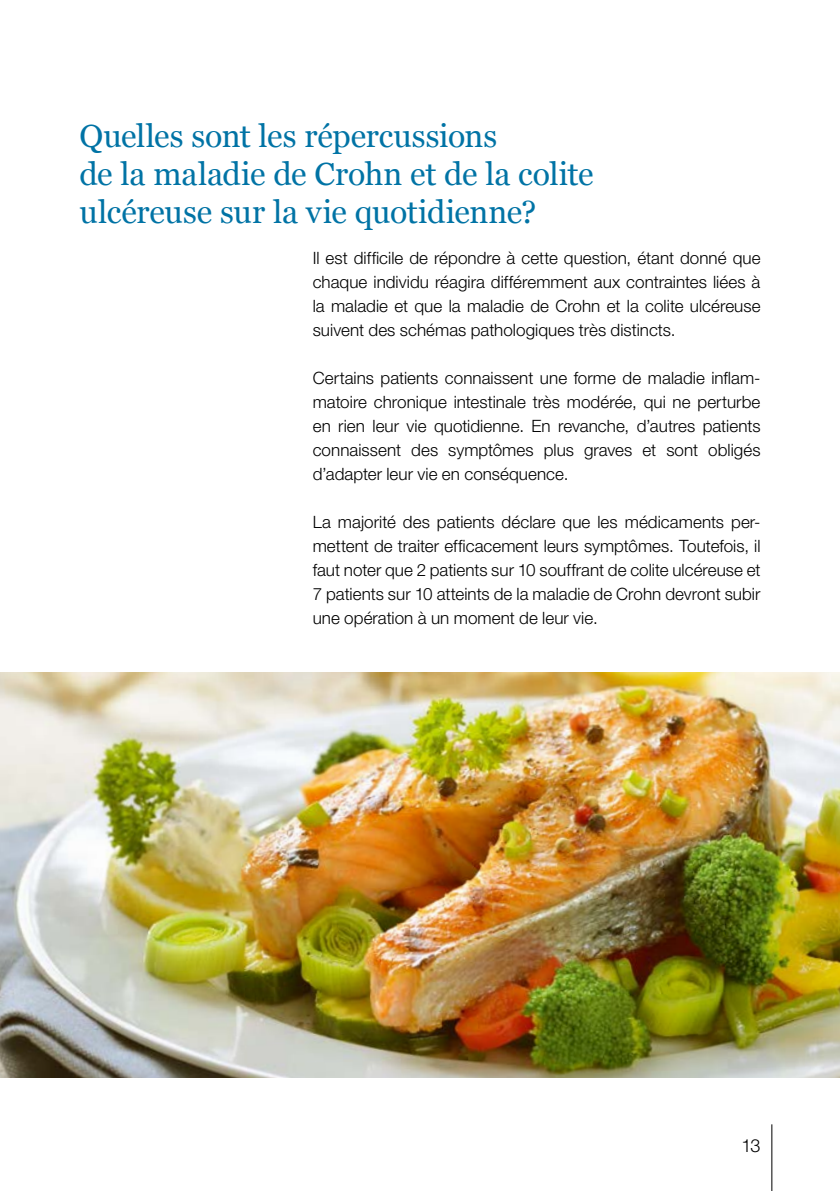
<style>
.page{position:relative;width:840px;height:1191px;background:#fff}
.page>*{position:absolute;margin:0;border:0;box-sizing:border-box;transform-origin:0 0}
.t1{font:32px/38px "Georgia";letter-spacing:-.005em;color:#0073a5}
.t2{font:300 18px "Helvetica Neue LT";color:#000}
.t3{font:300 17px/24px "Helvetica Neue LT Pro";letter-spacing:.005em;color:#000;text-align:justify}
</style>
<div class="page">
<hr style="left:770px;top:1124px;width:1px;height:67px;background:#000">
<img style="left:0;top:672px;width:839px;height:405px">
<h1 class="t1" style="left:79px;top:115px;width:515px">Quelles sont les répercussions<br>de la maladie de Crohn et de la colite ulcéreuse sur la vie quotidienne?</h1>
<p class="t3" style="left:312px;top:246px;width:449px">Il est difficile de répondre à cette question, étant donné que chaque individu réagira différemment aux contraintes liées à la maladie et que la maladie de Crohn et la colite ulcéreuse suivent des schémas pathologiques très distincts.</p>
<p class="t3" style="left:312px;top:366px;width:449px">Certains patients connaissent une forme de maladie inflam&shy;matoire chronique intestinale très modérée, qui ne perturbe en rien leur vie quotidienne. En revanche, d’autres patients connaissent des symptômes plus graves et sont obligés d’adapter leur vie en conséquence.</p>
<p class="t3" style="left:312px;top:510px;width:449px">La majorité des patients déclare que les médicaments per&shy;mettent de traiter efficacement leurs symptômes. Toutefois, il faut noter que 2 patients sur 10 souffrant de colite ulcéreuse et 7 patients sur 10 atteints de la maladie de Crohn devront subir une opération à un moment de leur vie.</p>
<p class="t2" style="left:741px;top:1135px;width:20px">13</p>
</div>
